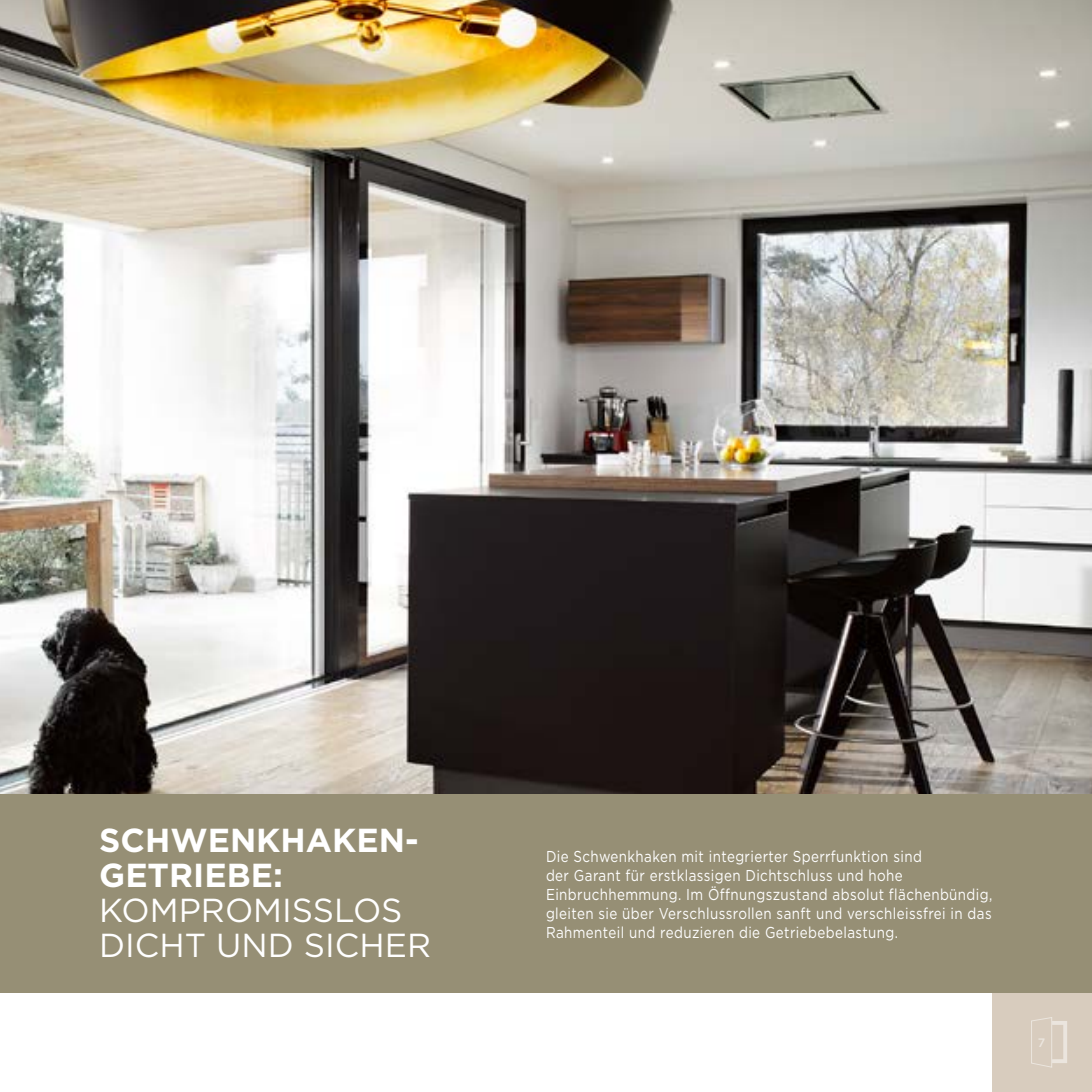
<style>
.page{position:relative;width:1092px;height:1092px;background:#fff}
.page>*{position:absolute;margin:0;border:0;box-sizing:border-box;transform-origin:0 0}
.t1{font:33.25px/35px "Gotham";color:#fff}
.t2{font:700 33.25px/35px "Gotham";color:#fff}
.t3{font:15.75px/18.9px "Gotham";letter-spacing:.03em;color:#fff;scale:.85 1}
.t4{font:500 12.25px "Gotham";color:#fff}
</style>
<div class="page">
<img style="left:0;top:0;width:1091px;height:794px">
<div style="left:992px;top:992px;width:99px;height:99px;background:#d8ccbe"></div>
<svg style="left:1031px;top:1017px;width:36px;height:51px"></svg>
<div style="left:0;top:794px;width:1091px;height:198px;background:#968f75"></div>
<h1 class="t2" style="left:99px;top:822px;width:321px">SCHWENKHAKEN-<br>GETRIEBE:</h1>
<h1 class="t1" style="left:99px;top:892px;width:333px">KOMPROMISSLOS<br>DICHT UND SICHER</h1>
<p class="t3" style="left:546px;top:846px;width:526px">Die Schwenkhaken mit integrierter Sperrfunktion sind<br>der Garant für erstklassigen Dichtschluss und hohe Einbruchhemmung. Im Öffnungszustand absolut flächenbündig, gleiten sie über Verschlussrollen sanft und verschleissfrei in das Rahmenteil und reduzieren die Getriebebelastung.</p>
<p class="t4" style="left:1037px;top:1034px;width:9px">7</p>
</div>
